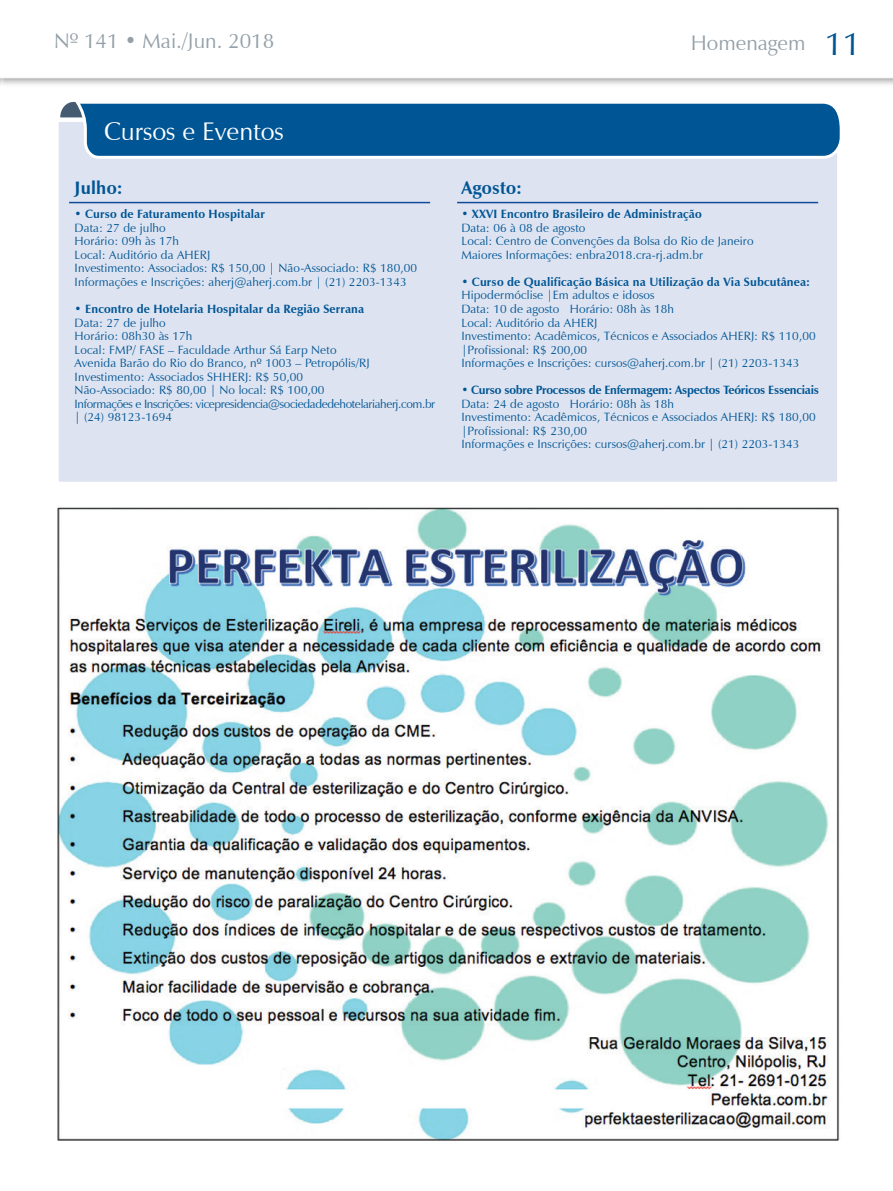
<style>
.page{position:relative;width:893px;height:1191px;background:#fff}
.page>*{position:absolute;margin:0;border:0;box-sizing:border-box;transform-origin:0 0}
.t1{font:25.5px "Zapf Humanist 601 BT";color:#fff}
.t2{font:21px "Zapf Humanist 601 BT";color:#94a0a9}
.t3{font:700 18px "Zapf Humanist 601 BT";letter-spacing:.01em;color:#005595}
.t4{font:12px/13.5px "Zapf Humanist 601 BT";letter-spacing:.01em;color:#005595}
.t5{font:700 12px "Zapf Humanist 601 BT";letter-spacing:.01em;color:#005595}
.t6{font:700 12px "Zapf Humanist 601 BT";letter-spacing:-.02em;color:#005595}
.s1{font-size:33px;color:#005595}
</style>
<div class="page">
<img style="left:57px;top:507px;width:783px;height:634px">
<div style="left:54px;top:117px;width:788px;height:369px;background:#dde3f0;border:4px solid #fff"></div>
<svg style="left:60px;top:102px;width:781px;height:85px"></svg>
<svg style="left:72px;top:101px;width:770px;height:59px;background:#226ba2"></svg>
<hr style="left:69px;top:202px;width:361px;height:1px;background:#114c9a">
<hr style="left:457px;top:202px;width:361px;height:1px;background:#114c9a">
<h2 class="t2" style="left:54px;top:28px;width:222px">Nº 141 • Mai./Jun. 2018</h2>
<h2 class="t2" style="left:691px;top:30px;width:172px">Homenagem <span class="s1">11</span></h2>
<h1 class="t1" style="left:104px;top:115px;width:181px">Cursos e Eventos</h1>
<h3 class="t3" style="left:75px;top:177px;width:50px">Julho:</h3>
<p class="t5" style="left:75px;top:207px;width:192px">• Curso de Faturamento Hospitalar</p>
<p class="t4" style="left:75px;top:221px;width:344px">Data: 27 de julho<br>Horário: 09h às 17h<br>Local: Auditório da AHERJ<br>Investimento: Associados: R$ 150,00 | Não-Associado: R$ 180,00<br>Informações e Inscrições: aherj@aherj.com.br | (21) 2203-1343</p>
<p class="t5" style="left:75px;top:301px;width:291px">• Encontro de Hotelaria Hospitalar da Região Serrana</p>
<p class="t4" style="left:75px;top:316px;width:362px">Data: 27 de julho<br>Horário: 08h30 às 17h<br>Local: FMP/ FASE – Faculdade Arthur Sá Earp Neto<br>Avenida Barão do Rio do Branco, nº 1003 – Petropólis/RJ Investimento: Associados SHHERJ: R$ 50,00<br>Não-Associado: R$ 80,00 | No local: R$ 100,00<br>Informações e Inscrições: vicepresidencia@sociedadedehotelariaherj.com.br | (24) 98123-1694</p>
<h3 class="t3" style="left:461px;top:177px;width:62px">Agosto:</h3>
<p class="t5" style="left:461px;top:207px;width:242px">• XXVI Encontro Brasileiro de Administração</p>
<p class="t4" style="left:461px;top:221px;width:294px">Data: 06 à 08 de agosto<br>Local: Centro de Convenções da Bolsa do Rio de Janeiro<br>Maiores Informações: enbra2018.cra-rj.adm.br</p>
<p class="t5" style="left:461px;top:274px;width:350px">• Curso de Qualificação Básica na Utilização da Via Subcutânea:</p>
<p class="t4" style="left:461px;top:289px;width:356px">Hipodermóclise |Em adultos e idosos<br>Data: 10 de agosto Horário: 08h às 18h<br>Local: Auditório da AHERJ<br>Investimento: Acadêmicos, Técnicos e Associados AHERJ: R$ 110,00 |Profissional: R$ 200,00<br>Informações e Inscrições: cursos@aherj.com.br | (21) 2203-1343</p>
<p class="t6" style="left:461px;top:382px;width:359px">• Curso sobre Processos de Enfermagem: Aspectos Teóricos Essenciais</p>
<p class="t4" style="left:461px;top:397px;width:356px">Data: 24 de agosto Horário: 08h às 18h<br>Investimento: Acadêmicos, Técnicos e Associados AHERJ: R$ 180,00 |Profissional: R$ 230,00<br>Informações e Inscrições: cursos@aherj.com.br | (21) 2203-1343</p>
</div>
